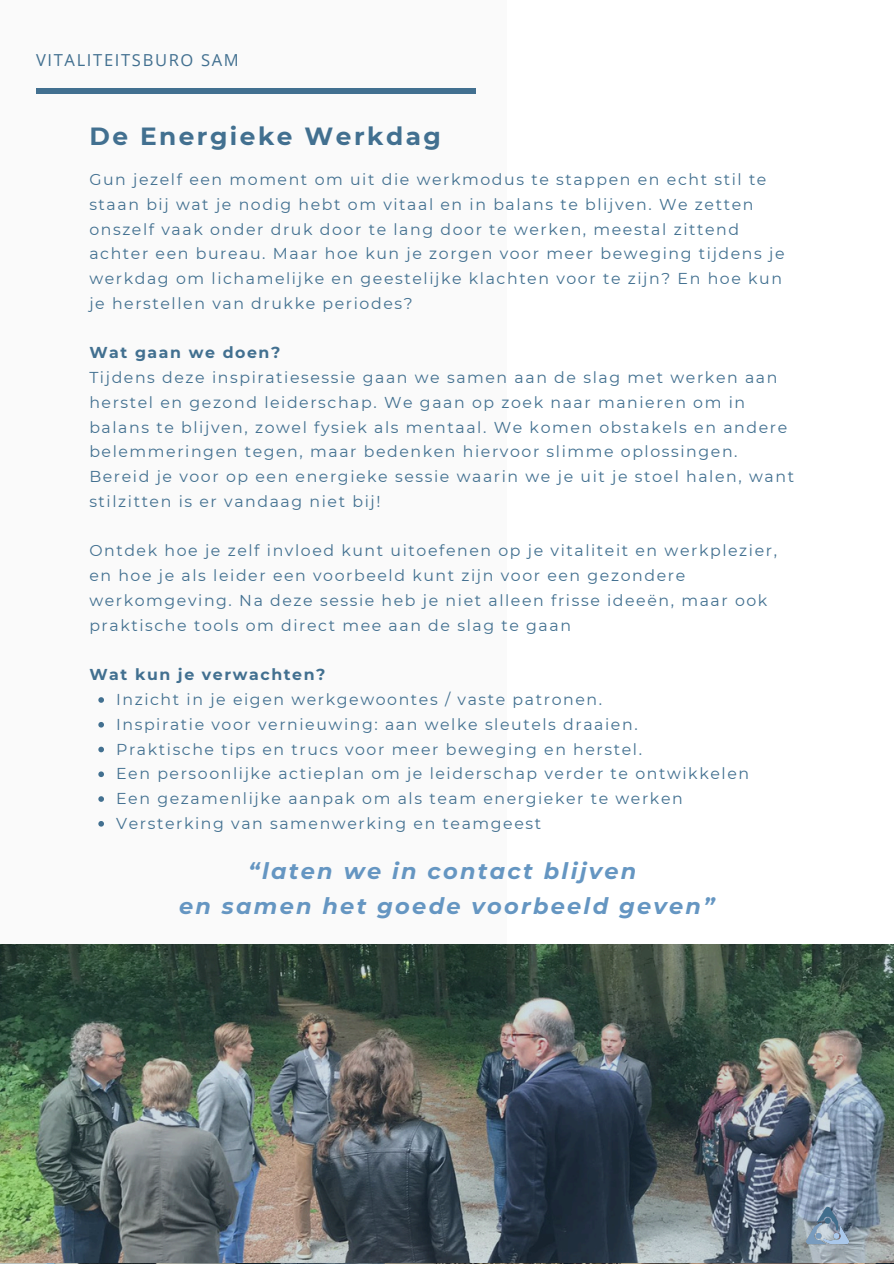
<style>
.page{position:relative;width:894px;height:1264px;background:#fff}
.page>*{position:absolute;margin:0;border:0;box-sizing:border-box;transform-origin:0 0}
.t1{font:700 24.75px "Montserrat";letter-spacing:.1em;color:#427090}
.t2{font:italic 700 22.5px/34.8px "Montserrat";letter-spacing:.1em;color:#6596c2;text-align:center}
.t3{font:16.5px "Open Sans";letter-spacing:.1em;color:#427090}
.t4{font:15.75px/24.8px "Montserrat";letter-spacing:.1em;color:#427090}
.t5{font:700 15.75px "Montserrat";letter-spacing:.1em;color:#427090}
</style>
<div class="page">
<div style="left:0;top:0;width:506px;height:1263px;background:#fafafa"></div>
<hr style="left:36px;top:89px;width:440px;height:4px;background:#427090">
<img style="left:0;top:944px;width:893px;height:319px">
<svg style="left:98px;top:697px;width:6px;height:5px"></svg>
<svg style="left:98px;top:722px;width:6px;height:5px"></svg>
<svg style="left:98px;top:746px;width:6px;height:6px"></svg>
<svg style="left:98px;top:771px;width:6px;height:6px"></svg>
<svg style="left:98px;top:796px;width:6px;height:5px"></svg>
<svg style="left:98px;top:821px;width:6px;height:5px"></svg>
<img style="left:804px;top:1204px;width:46px;height:42px">
<p class="t3" style="left:36px;top:49px;width:204px">VITALITEITSBURO SAM</p>
<p class="t1" style="left:89px;top:121px;width:353px">De Energieke Werkdag</p>
<h1 class="t4" style="left:89px;top:167px;width:696px">Gun jezelf een moment om uit die werkmodus te stappen en echt stil te staan bij wat je nodig hebt om vitaal en in balans te blijven. We zetten onszelf vaak onder druk door te lang door te werken, meestal zittend achter een bureau. Maar hoe kun je zorgen voor meer beweging tijdens je werkdag om lichamelijke en geestelijke klachten voor te zijn? En hoe kun je herstellen van drukke periodes?</h1>
<p class="t5" style="left:89px;top:343px;width:192px">Wat gaan we doen?</p>
<p class="t4" style="left:89px;top:365px;width:706px">Tijdens deze inspiratiesessie gaan we samen aan de slag met werken aan herstel en gezond leiderschap. We gaan op zoek naar manieren om in balans te blijven, zowel fysiek als mentaal. We komen obstakels en andere belemmeringen tegen, maar bedenken hiervoor slimme oplossingen.<br>Bereid je voor op een energieke sessie waarin we je uit je stoel halen, want stilzitten is er vandaag niet bij!</p>
<p class="t4" style="left:89px;top:538px;width:689px">Ontdek hoe je zelf invloed kunt uitoefenen op je vitaliteit en werkplezier, en hoe je als leider een voorbeeld kunt zijn voor een gezondere werkomgeving. Na deze sessie heb je niet alleen frisse ideeën, maar ook praktische tools om direct mee aan de slag te gaan</p>
<p class="t5" style="left:89px;top:665px;width:237px">Wat kun je verwachten?</p>
<h3 class="t4" style="left:116px;top:687px;width:487px">Inzicht in je eigen werkgewoontes / vaste patronen.</h3>
<p class="t4" style="left:116px;top:711px;width:523px">Inspiratie voor vernieuwing: aan welke sleutels draaien.</p>
<p class="t4" style="left:116px;top:736px;width:527px">Praktische tips en trucs voor meer beweging en herstel.</p>
<p class="t4" style="left:116px;top:761px;width:634px">Een persoonlijke actieplan om je leiderschap verder te ontwikkelen</p>
<p class="t4" style="left:116px;top:786px;width:568px">Een gezamenlijke aanpak om als team energieker te werken</p>
<p class="t4" style="left:116px;top:810px;width:426px">Versterking van samenwerking en teamgeest</p>
<h1 class="t2" style="left:179px;top:853px;width:537px">“laten we in contact blijven<br>en samen het goede voorbeeld geven”</h1>
</div>
